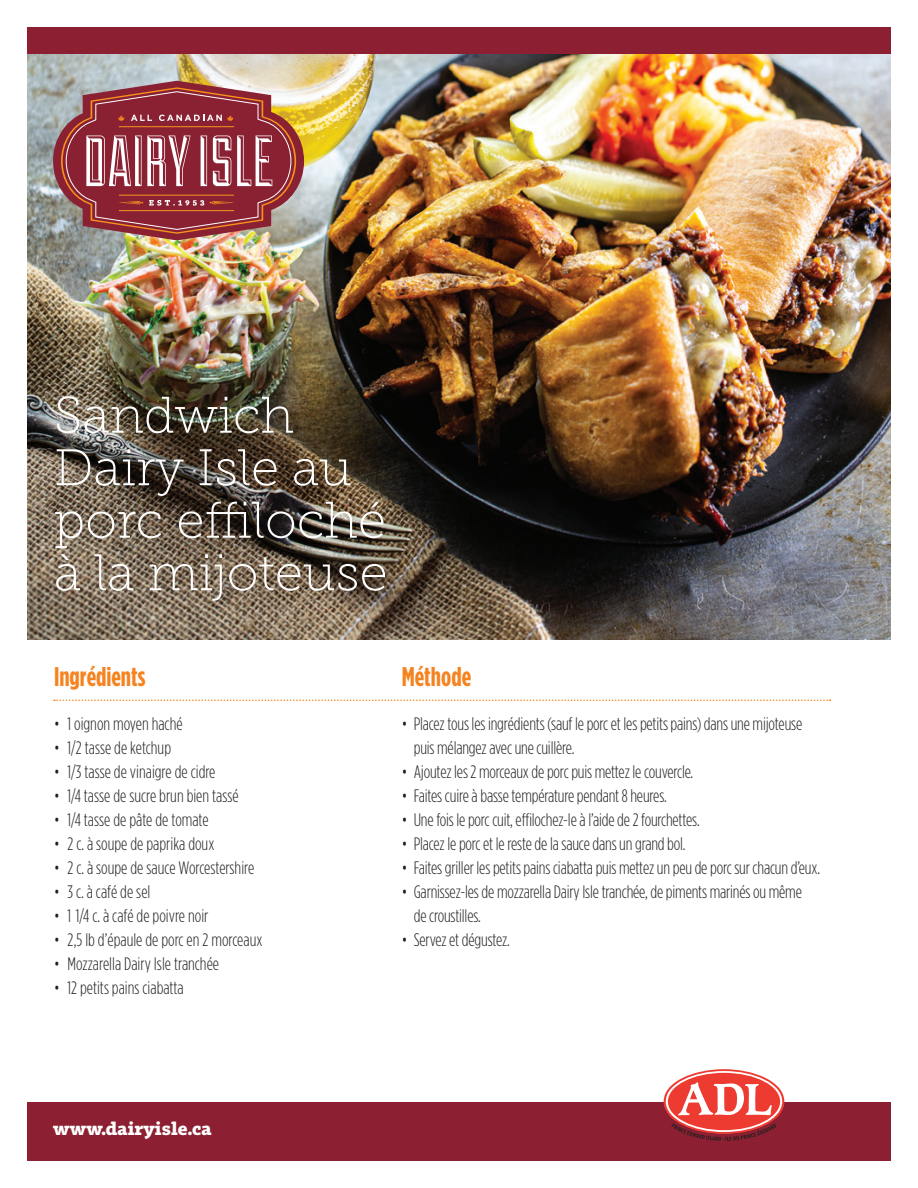
<style>
.page{position:relative;width:918px;height:1188px;background:#fff}
.page>*{position:absolute;margin:0;border:0;box-sizing:border-box;transform-origin:0 0}
.t1{font:51.3px/52.5px "Museo Slab 100";color:#fff}
.t2{font:700 condensed 27px "Gotham HTF";color:#f58320}
.t3{font:300 condensed 18px/24px "Gotham HTF";letter-spacing:-.01em;color:#231f20}
.t4{font:700 17.85px "Tabac Slab";color:#fff}
</style>
<div class="page">
<img style="left:27px;top:54px;width:864px;height:585px">
<div style="left:27px;top:27px;width:864px;height:27px;background:#8c2032"></div>
<div style="left:27px;top:1103px;width:864px;height:58px;background:#8c2032"></div>
<svg style="left:53px;top:81px;width:251px;height:158px;background:#a45a5d"></svg>
<svg style="left:664px;top:1069px;width:120px;height:72px"></svg>
<svg style="left:54px;top:700px;width:776px;height:1px"></svg>
<h1 class="t1" style="left:54px;top:389px;width:335px">Sandwich<br>Dairy Isle au porc effiloché à la mijoteuse</h1>
<h2 class="t2" style="left:54px;top:661px;width:93px">Ingrédients</h2>
<p class="t3" style="left:54px;top:712px;width:130px">• 1 oignon moyen haché</p>
<p class="t3" style="left:54px;top:736px;width:119px">• 1/2 tasse de ketchup</p>
<p class="t3" style="left:54px;top:760px;width:163px">• 1/3 tasse de vinaigre de cidre</p>
<p class="t3" style="left:54px;top:784px;width:186px">• 1/4 tasse de sucre brun bien tassé</p>
<p class="t3" style="left:54px;top:808px;width:156px">• 1/4 tasse de pâte de tomate</p>
<p class="t3" style="left:54px;top:832px;width:162px">• 2 c. à soupe de paprika doux</p>
<p class="t3" style="left:54px;top:855px;width:202px">• 2 c. à soupe de sauce Worcestershire</p>
<p class="t3" style="left:54px;top:879px;width:98px">• 3 c. à café de sel</p>
<p class="t3" style="left:54px;top:903px;width:156px">• 1 1/4 c. à café de poivre noir</p>
<p class="t3" style="left:54px;top:927px;width:210px">• 2,5 lb d’épaule de porc en 2 morceaux</p>
<p class="t3" style="left:54px;top:951px;width:167px">• Mozzarella Dairy Isle tranchée</p>
<p class="t3" style="left:54px;top:975px;width:131px">• 12 petits pains ciabatta</p>
<h2 class="t2" style="left:402px;top:661px;width:71px">Méthode</h2>
<p class="t3" style="left:414px;top:712px;width:390px;text-indent:-12px">• Placez tous les ingrédients (sauf le porc et les petits pains) dans une mijoteuse puis mélangez avec une cuillère.</p>
<p class="t3" style="left:402px;top:760px;width:293px">• Ajoutez les 2 morceaux de porc puis mettez le couvercle.</p>
<p class="t3" style="left:402px;top:784px;width:267px">• Faites cuire à basse température pendant 8 heures.</p>
<p class="t3" style="left:402px;top:808px;width:299px">• Une fois le porc cuit, effilochez-le à l’aide de 2 fourchettes.</p>
<p class="t3" style="left:402px;top:832px;width:285px">• Placez le porc et le reste de la sauce dans un grand bol.</p>
<p class="t3" style="left:402px;top:855px;width:420px">• Faites griller les petits pains ciabatta puis mettez un peu de porc sur chacun d’eux.</p>
<p class="t3" style="left:414px;top:879px;width:390px;text-indent:-12px">• Garnissez-les de mozzarella Dairy Isle tranchée, de piments marinés ou même de croustilles.</p>
<p class="t3" style="left:402px;top:927px;width:110px">• Servez et dégustez.</p>
<p class="t4" style="left:53px;top:1119px;width:160px">www.dairyisle.ca</p>
</div>
